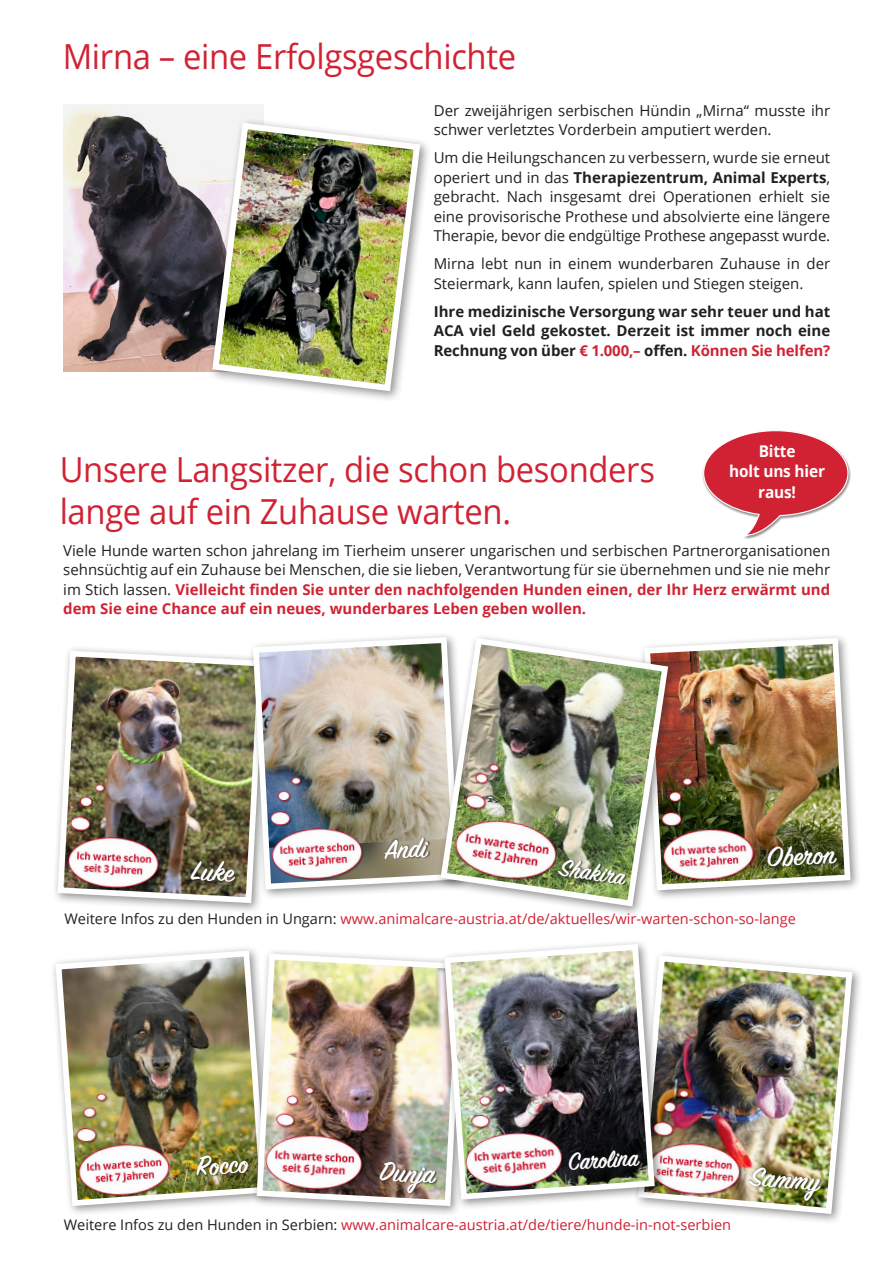
<style>
.page{position:relative;width:893px;height:1263px;background:#fff}
.page>*{position:absolute;margin:0;border:0;box-sizing:border-box;transform-origin:0 0}
.Head{font:34.5px/42px "Open Sans";letter-spacing:-.01em;color:#d12233;scale:.95 1}
.t1{font:600 30px "Sign Painter House Script";color:#fff}
.t2{font:600 27px "Sign Painter House Script";color:#fff;scale:.95 1}
.t3{font:600 27px "Sign Painter House Script";color:#fff;scale:.96 1}
.Head-2{font:700 16.2px "Open Sans";letter-spacing:-.01em;color:#fff;scale:.95 1}
.Fliess{font:15px/19.5px "Open Sans";color:#231f20}
.Fliess-2{font:700 15px/19.5px "Open Sans";letter-spacing:-.01em;color:#231f20;text-align:justify}
.Fliess-3{font:14.55px "Open Sans";color:#d12233}
.s1{font-weight:700}
.s2{color:#d12233}
.s3{font-weight:700;color:#d12233}
.s4{color:#231f20}
</style>
<div class="page">
<div style="left:639px;top:632px;width:223px;height:269px;background:#231f20;opacity:.5"></div>
<img style="left:679px;top:635px;width:174px;height:258px">
<div style="left:767px;top:844px;width:72px;height:25px;background:#231f20;opacity:.75"></div>
<div style="left:703px;top:430px;width:149px;height:109px;background:#231f20;opacity:.5"></div>
<svg style="left:702px;top:430px;width:147px;height:106px"></svg>
<div style="left:52px;top:645px;width:223px;height:269px;background:#231f20;opacity:.5"></div>
<img style="left:55px;top:648px;width:212px;height:258px">
<div style="left:190px;top:860px;width:47px;height:24px;background:#231f20;opacity:.75"></div>
<div style="left:50px;top:945px;width:227px;height:272px;background:#231f20;opacity:.5"></div>
<img style="left:53px;top:947px;width:216px;height:262px">
<div style="left:196px;top:1155px;width:55px;height:23px;background:#231f20;opacity:.75"></div>
<div style="left:247px;top:631px;width:223px;height:269px;background:#231f20;opacity:.5"></div>
<img style="left:250px;top:634px;width:185px;height:258px">
<div style="left:384px;top:837px;width:47px;height:23px;background:#231f20;opacity:.75"></div>
<div style="left:251px;top:948px;width:223px;height:269px;background:#231f20;opacity:.5"></div>
<img style="left:254px;top:951px;width:185px;height:258px">
<div style="left:379px;top:1162px;width:59px;height:34px;background:#231f20;opacity:.75"></div>
<div style="left:435px;top:633px;width:244px;height:284px;background:#231f20;opacity:.5"></div>
<img style="left:437px;top:635px;width:234px;height:275px">
<div style="left:557px;top:859px;width:71px;height:27px;background:#231f20;opacity:.75"></div>
<div style="left:633px;top:950px;width:231px;height:275px;background:#231f20;opacity:.5"></div>
<img style="left:635px;top:952px;width:220px;height:265px">
<div style="left:747px;top:1166px;width:76px;height:37px;background:#231f20;opacity:.75"></div>
<div style="left:439px;top:938px;width:227px;height:273px;background:#231f20;opacity:.5"></div>
<img style="left:441px;top:941px;width:217px;height:261px">
<div style="left:568px;top:1149px;width:74px;height:22px;background:#231f20;opacity:.75"></div>
<img style="left:64px;top:104px;width:200px;height:267px">
<div style="left:207px;top:117px;width:225px;height:286px;background:#231f20;opacity:.5"></div>
<img style="left:209px;top:119px;width:215px;height:275px">
<p class="Head" style="left:63px;top:35px;width:479px">Mirna – eine Erfolgsgeschichte</p>
<p class="Fliess" style="left:434px;top:100px;width:398px">Der zweijährigen serbischen Hündin „Mirna“ musste ihr schwer verletztes Vorderbein amputiert werden.</p>
<p class="Fliess" style="left:434px;top:148px;width:398px;text-align:justify">Um die Heilungschancen zu verbessern, wurde sie erneut operiert und in das <span class="s1">Therapiezentrum, Animal Experts</span>, gebracht. Nach insgesamt drei Operationen erhielt sie eine provisorische Prothese und absolvierte eine längere Therapie, bevor die endgültige Prothese angepasst wurde.</p>
<p class="Fliess" style="left:434px;top:254px;width:398px">Mirna lebt nun in einem wunderbaren Zuhause in der<br>Steiermark, kann laufen, spielen und Stiegen steigen.</p>
<p class="Fliess-2" style="left:434px;top:301px;width:398px">Ihre medizinische Versorgung war sehr teuer und hat ACA viel Geld gekostet. Derzeit ist immer noch eine Rechnung von über <span class="s2">€ 1.000,–</span> offen. <span class="s2">Können Sie helfen?</span></p>
<p class="Head" style="left:60px;top:448px;width:628px">Unsere Langsitzer, die schon besonders lange auf ein Zuhause warten.</p>
<p class="Head-2" style="left:759px;top:440px;width:40px">Bitte</p>
<p class="Head-2" style="left:729px;top:460px;width:102px">holt uns hier</p>
<p class="Head-2" style="left:758px;top:480px;width:41px">raus!</p>
<p class="Fliess" style="left:63px;top:540px;width:768px;text-align:justify">Viele Hunde warten schon jahrelang im Tierheim unserer ungarischen und serbischen Partnerorganisationen sehnsüchtig auf ein Zuhause bei Menschen, die sie lieben, Verantwortung für sie übernehmen und sie nie mehr im Stich lassen. <span class="s3">Vielleicht finden Sie unter den nachfolgenden Hunden einen, der Ihr Herz erwärmt und dem Sie eine Chance auf ein neues, wunderbares Leben geben wollen.</span></p>
<p class="t1" style="left:193px;top:852px;width:44px;rotate:4deg">Luke</p>
<p class="t1" style="left:383px;top:831px;width:44px;rotate:-3deg">Andi</p>
<p class="t3" style="left:562px;top:851px;width:70px;rotate:8deg">Shakira</p>
<p class="t1" style="left:766px;top:839px;width:59px;rotate:-3deg">Oberon</p>
<p class="Fliess-3" style="left:64px;top:908px;width:733px"><span class="s4">Weitere Infos zu den Hunden in Ungarn:</span> www.animalcare-austria.at/de/aktuelles/wir-warten-schon-so-lange</p>
<p class="t1" style="left:195px;top:1148px;width:54px;rotate:-4deg">Rocco</p>
<p class="t1" style="left:381px;top:1153px;width:57px;rotate:3deg">Dunja</p>
<p class="t2" style="left:567px;top:1145px;width:76px;rotate:-4deg">Car ol ina</p>
<p class="Fliess-3" style="left:64px;top:1214px;width:669px"><span class="s4">Weitere Infos zu den Hunden in Serbien:</span> www.animalcare-austria.at/de/tiere/hunde-in-not-serbien</p>
<p class="t1" style="left:752px;top:1157px;width:72px;rotate:5deg">Sammy</p>
</div>
